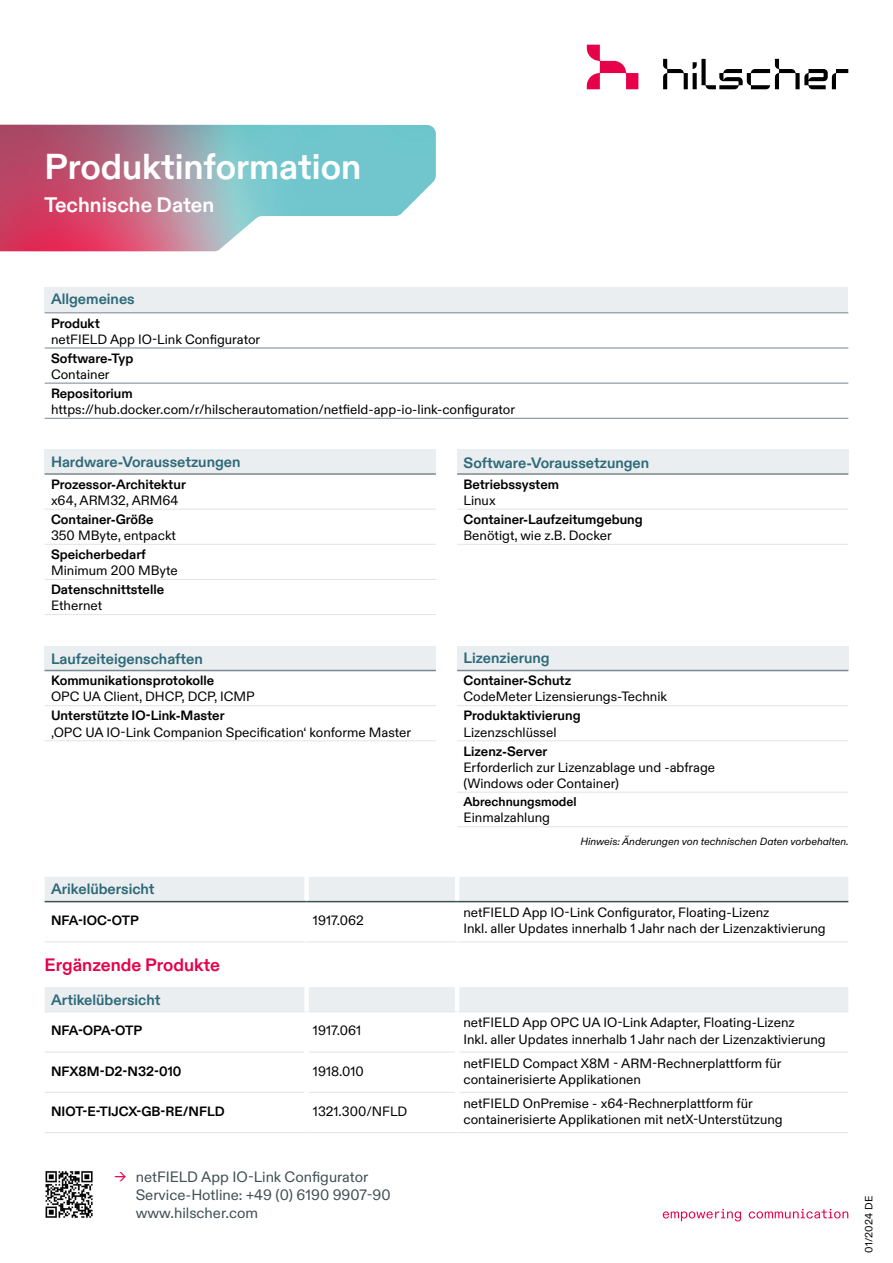
<style>
.page{position:relative;width:893px;height:1263px;background:#fff}
.page>*{position:absolute;margin:0;border:0;box-sizing:border-box;transform-origin:0 0}
.Überschrift_white{font:700 36px "ABC Diatype";color:#fff}
.Subline_white{font:700 21px "ABC Diatype";color:#fff}
.Subline_Turquoise_1{font:700 18px "ABC Diatype";color:#e7004a}
.Tabelle{font:700 15px "ABC Diatype";color:#2d6978}
.t1{font:15px/18px "ABC Diatype";color:#415054}
.Value{font:13.5px/16.2px "ABC Diatype";color:#000}
.Parameter{font:700 13.5px "ABC Diatype";color:#000}
.Parameter-2{font:13.5px "ABC Diatype";color:#000}
.Parameter-3{font:700 12.75px "ABC Diatype";color:#000}
.Hinweis{font:italic 10.5px "ABC Diatype";color:#000}
.Wert{font:10.5px "ABC Diatype";letter-spacing:.025em;color:#000}
.s1{color:#e7004a}
</style>
<div class="page">
<svg style="left:587px;top:45px;width:51px;height:44px"></svg>
<svg style="left:663px;top:59px;width:185px;height:30px"></svg>
<svg style="left:663px;top:1209px;width:185px;height:12px"></svg>
<img style="left:45px;top:1171px;width:48px;height:47px">
<img style="left:0;top:125px;width:436px;height:126px">
<div style="left:45px;top:287px;width:803px;height:26px;background:#eaeef0"></div>
<hr style="left:45px;top:383px;width:803px;height:1px;background:#78888e">
<hr style="left:45px;top:313px;width:803px;height:1px;background:#78888e">
<hr style="left:45px;top:348px;width:803px;height:1px;background:#78888e">
<hr style="left:45px;top:418px;width:803px;height:1px;background:#78888e">
<div style="left:45px;top:449px;width:391px;height:25px;background:#eaeef0"></div>
<hr style="left:45px;top:509px;width:391px;height:1px;background:#e2e3e3">
<hr style="left:45px;top:544px;width:391px;height:1px;background:#e2e3e3">
<hr style="left:45px;top:579px;width:391px;height:1px;background:#e2e3e3">
<hr style="left:45px;top:614px;width:391px;height:1px;background:#e2e3e3">
<hr style="left:45px;top:473px;width:391px;height:2px;background:#78888e">
<div style="left:457px;top:449px;width:391px;height:25px;background:#eaeef0"></div>
<hr style="left:457px;top:509px;width:391px;height:1px;background:#e2e3e3">
<hr style="left:457px;top:544px;width:391px;height:1px;background:#e2e3e3">
<hr style="left:457px;top:473px;width:391px;height:2px;background:#78888e">
<div style="left:45px;top:646px;width:391px;height:24px;background:#eaeef0"></div>
<hr style="left:45px;top:705px;width:391px;height:1px;background:#e2e3e3">
<hr style="left:45px;top:740px;width:391px;height:1px;background:#e2e3e3">
<hr style="left:45px;top:670px;width:391px;height:1px;background:#78888e">
<div style="left:457px;top:646px;width:391px;height:24px;background:#eaeef0"></div>
<hr style="left:457px;top:705px;width:391px;height:1px;background:#e2e3e3">
<hr style="left:457px;top:740px;width:391px;height:1px;background:#e2e3e3">
<hr style="left:457px;top:792px;width:391px;height:1px;background:#e2e3e3">
<hr style="left:457px;top:826px;width:391px;height:1px;background:#e2e3e3">
<hr style="left:457px;top:670px;width:391px;height:1px;background:#78888e">
<div style="left:45px;top:877px;width:803px;height:24px;background:#eaeef0"></div>
<hr style="left:45px;top:941px;width:262px;height:1px;background:#e2e3e3">
<hr style="left:307px;top:941px;width:150px;height:1px;background:#e2e3e3">
<hr style="left:457px;top:941px;width:391px;height:1px;background:#e2e3e3">
<div style="left:304px;top:877px;width:5px;height:24px;background:#fff"></div>
<hr style="left:455px;top:877px;width:4px;height:24px;background:#fff">
<hr style="left:45px;top:901px;width:262px;height:1px;background:#415054">
<hr style="left:307px;top:901px;width:150px;height:1px;background:#415054">
<hr style="left:457px;top:901px;width:391px;height:1px;background:#415054">
<div style="left:45px;top:987px;width:803px;height:24px;background:#eaeef0"></div>
<hr style="left:45px;top:1011px;width:262px;height:1px;background:#e2e3e3">
<hr style="left:307px;top:1011px;width:150px;height:1px;background:#e2e3e3">
<hr style="left:457px;top:1011px;width:391px;height:1px;background:#e2e3e3">
<hr style="left:45px;top:1052px;width:259px;height:1px;background:#e2e3e3">
<hr style="left:309px;top:1052px;width:146px;height:1px;background:#e2e3e3">
<hr style="left:459px;top:1052px;width:389px;height:1px;background:#e2e3e3">
<hr style="left:45px;top:1092px;width:259px;height:1px;background:#e2e3e3">
<hr style="left:309px;top:1092px;width:146px;height:1px;background:#e2e3e3">
<hr style="left:459px;top:1092px;width:389px;height:1px;background:#e2e3e3">
<hr style="left:45px;top:1132px;width:262px;height:1px;background:#e2e3e3">
<hr style="left:307px;top:1132px;width:150px;height:1px;background:#e2e3e3">
<hr style="left:457px;top:1132px;width:391px;height:1px;background:#e2e3e3">
<div style="left:304px;top:987px;width:5px;height:24px;background:#fff"></div>
<hr style="left:455px;top:987px;width:4px;height:24px;background:#fff">
<p class="Überschrift_white" style="left:45px;top:146px;width:318px">Produktinformation</p>
<p class="Subline_white" style="left:45px;top:193px;width:171px">Technische Daten</p>
<p class="Tabelle" style="left:51px;top:290px;width:85px">Allgemeines</p>
<p class="Parameter" style="left:51px;top:315px;width:50px">Produkt</p>
<p class="Value" style="left:51px;top:331px;width:211px">netFIELD App IO-Link Configurator</p>
<p class="Parameter" style="left:51px;top:350px;width:84px">Software-Typ</p>
<p class="Parameter-2" style="left:51px;top:366px;width:60px">Container</p>
<p class="Parameter" style="left:51px;top:385px;width:83px">Repositorium</p>
<p class="Value" style="left:51px;top:401px;width:466px">https://hub.docker.com/r/hilscherautomation/netfield-app-io-link-configurator</p>
<p class="Tabelle" style="left:51px;top:453px;width:191px">Hardware-Voraussetzungen</p>
<p class="Parameter" style="left:51px;top:476px;width:136px">Prozessor-Architektur</p>
<p class="Value" style="left:51px;top:492px;width:129px">x64, ARM32, ARM64</p>
<p class="Parameter" style="left:51px;top:511px;width:104px">Container-Größe</p>
<p class="Value" style="left:51px;top:528px;width:127px">350 MByte, entpackt</p>
<p class="Parameter" style="left:51px;top:546px;width:96px">Speicherbedarf</p>
<p class="Value" style="left:51px;top:563px;width:128px">Minimum 200 MByte</p>
<p class="Parameter" style="left:51px;top:582px;width:115px">Datenschnittstelle</p>
<p class="Value" style="left:51px;top:598px;width:53px">Ethernet</p>
<p class="Tabelle" style="left:463px;top:454px;width:187px">Software-Voraussetzungen</p>
<p class="Parameter" style="left:463px;top:476px;width:97px">Betriebssystem</p>
<p class="Parameter-2" style="left:463px;top:492px;width:34px">Linux</p>
<p class="Parameter" style="left:463px;top:511px;width:181px">Container-Laufzeitumgebung</p>
<p class="Parameter-2" style="left:463px;top:527px;width:150px">Benötigt, wie z.B. Docker</p>
<p class="Tabelle" style="left:51px;top:650px;width:153px">Laufzeiteigenschaften</p>
<p class="Parameter" style="left:51px;top:673px;width:165px">Kommunikationsprotokolle</p>
<p class="Value" style="left:51px;top:689px;width:205px">OPC UA Client, DHCP, DCP, ICMP</p>
<p class="Parameter" style="left:51px;top:708px;width:175px">Unterstützte IO-Link-Master</p>
<p class="Value" style="left:51px;top:724px;width:362px">‚OPC UA IO-Link Companion Specification‘ konforme Master</p>
<p class="Tabelle" style="left:51px;top:880px;width:105px">Arikelübersicht</p>
<p class="Parameter" style="left:51px;top:913px;width:89px">NFA-IOC-OTP</p>
<p class="Value" style="left:313px;top:913px;width:52px">1917.062</p>
<p class="Subline_Turquoise_1" style="left:45px;top:955px;width:177px">Ergänzende Produkte</p>
<p class="Tabelle" style="left:51px;top:991px;width:111px">Artikelübersicht</p>
<p class="Parameter" style="left:51px;top:1023px;width:93px">NFA-OPA-OTP</p>
<p class="Value" style="left:313px;top:1023px;width:50px">1917.061</p>
<p class="Tabelle" style="left:463px;top:649px;width:88px">Lizenzierung</p>
<p class="Parameter" style="left:463px;top:673px;width:109px">Container-Schutz</p>
<p class="Parameter-2" style="left:463px;top:689px;width:205px">CodeMeter Lizensierungs-Technik</p>
<p class="Parameter" style="left:463px;top:708px;width:119px">Produktaktivierung</p>
<p class="Parameter-2" style="left:463px;top:724px;width:95px">Lizenzschlüssel</p>
<p class="Parameter" style="left:463px;top:743px;width:85px">Lizenz-Server</p>
<p class="Parameter-2" style="left:463px;top:759px;width:253px">Erforderlich zur Lizenzablage und -abfrage</p>
<p class="Parameter-2" style="left:463px;top:775px;width:157px">(Windows oder Container)</p>
<p class="Parameter-3" style="left:463px;top:794px;width:115px">Abrechnungsmodel</p>
<p class="Parameter-2" style="left:463px;top:810px;width:88px">Einmalzahlung</p>
<p class="Hinweis" style="left:580px;top:836px;width:270px">Hinweis: Änderungen von technischen Daten vorbehalten.</p>
<p class="Value" style="left:463px;top:905px;width:307px">netFIELD App IO-Link Configurator, Floating-Lizenz</p>
<p class="Value" style="left:463px;top:921px;width:364px">Inkl. aller Updates innerhalb 1 Jahr nach der Lizenzaktivierung</p>
<p class="Value" style="left:463px;top:1015px;width:333px">netFIELD App OPC UA IO-Link Adapter, Floating-Lizenz</p>
<p class="Value" style="left:463px;top:1031px;width:364px">Inkl. aller Updates innerhalb 1 Jahr nach der Lizenzaktivierung</p>
<p class="Parameter" style="left:51px;top:1063px;width:132px">NFX8M-D2-N32-010</p>
<p class="Value" style="left:313px;top:1063px;width:52px">1918.010</p>
<p class="Value" style="left:463px;top:1055px;width:320px">netFIELD Compact X8M - ARM-Rechnerplattform für containerisierte Applikationen</p>
<p class="Parameter" style="left:51px;top:1103px;width:175px">NIOT-E-TIJCX-GB-RE/NFLD</p>
<p class="Value" style="left:313px;top:1103px;width:96px">1321.300/NFLD</p>
<p class="Value" style="left:463px;top:1095px;width:321px">netFIELD OnPremise - x64-Rechnerplattform für containerisierte Applikationen mit netX-Unterstützung</p>
<p class="t1" style="left:136px;top:1168px;width:256px;text-indent:-21px"><span class="s1">→</span> netFIELD App IO-Link Configurator<br>Service-Hotline: +49 (0) 6190 9907-90 www.hilscher.com</p>
<p class="Wert" style="left:863px;top:1253px;width:59px;rotate:-90deg">01/2024 DE</p>
</div>
